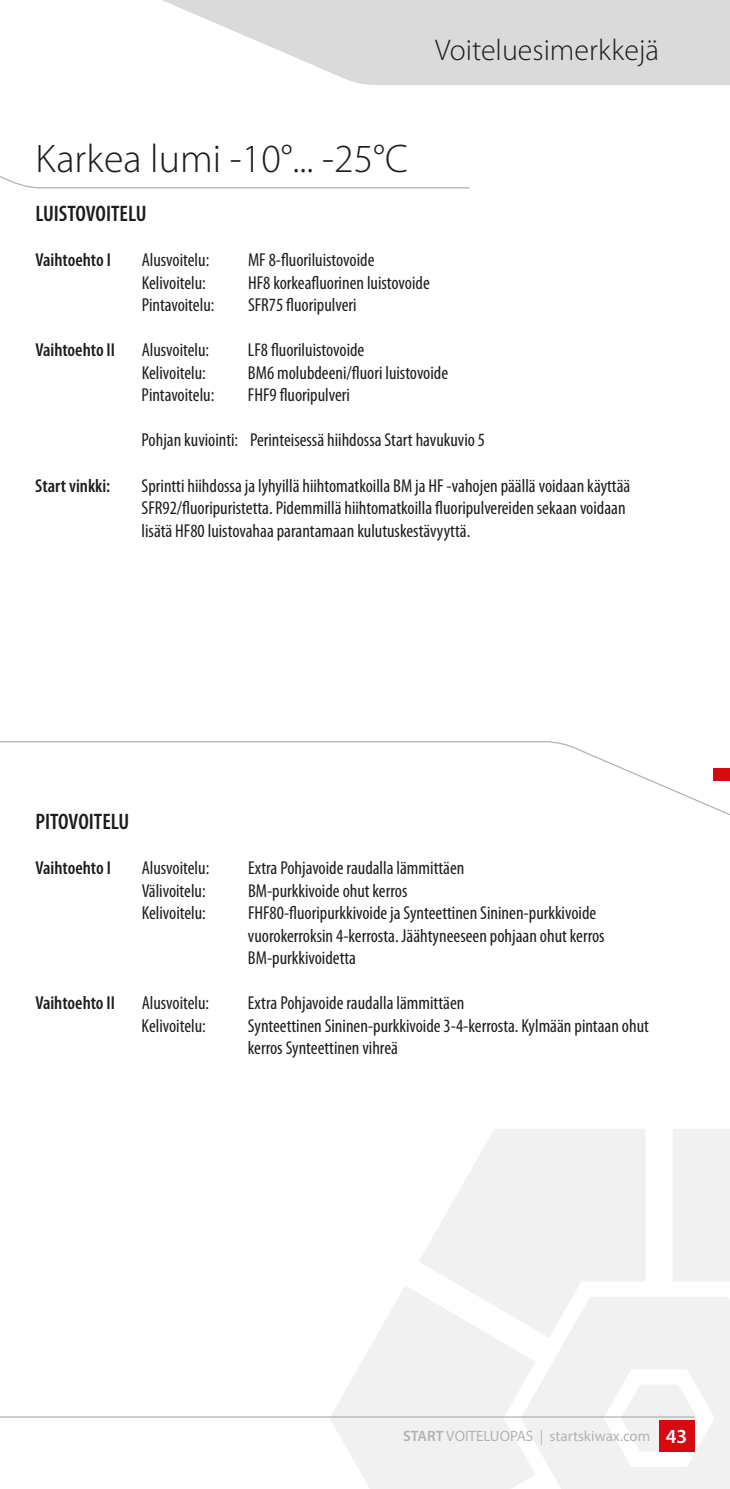
<style>
.page{position:relative;width:730px;height:1489px;background:#fff}
.page>*{position:absolute;margin:0;border:0;box-sizing:border-box;transform-origin:0 0}
.t1{font:300 40px "Myriad Pro";color:#1d1d1b}
.t2{font:300 30px "Myriad Pro";color:#1d1d1b}
.t3{font:600 condensed 22.5px "Myriad Pro";color:#1d1d1b}
.t4{font:600 20px "Myriad Pro";color:#fff}
.t5{font:condensed 18.75px/22.5px "Myriad Pro";color:#1d1d1b}
.t6{font:600 condensed 18.75px "Myriad Pro";color:#1d1d1b}
.t7{font:15px "Myriad Pro";color:#b2b2b2}
.s1{font-weight:600}
</style>
<div class="page">
<svg style="left:330px;top:1129px;width:400px;height:359px;fill:#f1f1f1"></svg>
<svg style="left:0;top:176px;width:470px;height:13px"></svg>
<svg style="left:0;top:741px;width:730px;height:75px"></svg>
<svg style="left:162px;top:0;width:568px;height:85px;fill:#dadada"></svg>
<div style="left:659px;top:1420px;width:35px;height:31px;background:#d90912"></div>
<svg style="left:0;top:1261px;width:696px;height:157px"></svg>
<h2 class="t2" style="left:435px;top:32px;width:225px">Voiteluesimerkkejä</h2>
<h1 class="t1" style="left:35px;top:134px;width:374px">Karkea lumi -10°... -25°C</h1>
<p class="t3" style="left:35px;top:200px;width:113px">LUISTOVOITELU</p>
<p class="t6" style="left:35px;top:248px;width:77px">Vaihtoehto I</p>
<p class="t5" style="left:142px;top:249px;width:69px">Alusvoitelu:</p>
<p class="t5" style="left:248px;top:249px;width:128px">MF 8-fluoriluistovoide</p>
<p class="t5" style="left:142px;top:271px;width:66px">Kelivoitelu:</p>
<p class="t5" style="left:248px;top:271px;width:183px">HF8 korkeafluorinen luistovoide</p>
<p class="t5" style="left:142px;top:294px;width:74px">Pintavoitelu:</p>
<p class="t5" style="left:248px;top:294px;width:110px">SFR75 fluoripulveri</p>
<p class="t6" style="left:35px;top:338px;width:81px">Vaihtoehto II</p>
<p class="t5" style="left:142px;top:339px;width:69px">Alusvoitelu:</p>
<p class="t5" style="left:248px;top:339px;width:118px">LF8 fluoriluistovoide</p>
<p class="t5" style="left:142px;top:361px;width:66px">Kelivoitelu:</p>
<p class="t5" style="left:248px;top:361px;width:202px">BM6 molubdeeni/fluori luistovoide</p>
<p class="t5" style="left:142px;top:384px;width:74px">Pintavoitelu:</p>
<p class="t5" style="left:248px;top:384px;width:104px">FHF9 fluoripulveri</p>
<p class="t5" style="left:142px;top:429px;width:345px">Pohjan kuviointi: Perinteisessä hiihdossa Start havukuvio 5</p>
<p class="t6" style="left:35px;top:473px;width:77px">Start vinkki:</p>
<p class="t5" style="left:142px;top:474px;width:490px">Sprintti hiihdossa ja lyhyillä hiihtomatkoilla BM ja HF -vahojen päällä voidaan käyttää<br>SFR92/fluoripuristetta. Pidemmillä hiihtomatkoilla fluoripulvereiden sekaan voidaan lisätä HF80 luistovahaa parantamaan kulutuskestävyyttä.</p>
<p class="t3" style="left:35px;top:807px;width:95px">PITOVOITELU</p>
<p class="t6" style="left:35px;top:856px;width:77px">Vaihtoehto I</p>
<p class="t5" style="left:142px;top:856px;width:69px">Alusvoitelu:</p>
<p class="t5" style="left:248px;top:856px;width:218px">Extra Pohjavoide raudalla lämmittäen</p>
<p class="t5" style="left:142px;top:878px;width:66px">Välivoitelu:</p>
<p class="t5" style="left:248px;top:878px;width:161px">BM-purkkivoide ohut kerros</p>
<p class="t5" style="left:142px;top:901px;width:66px">Kelivoitelu:</p>
<p class="t5" style="left:248px;top:901px;width:358px">FHF80-fluoripurkkivoide ja Synteettinen Sininen-purkkivoide vuorokerroksin 4-kerrosta. Jäähtyneeseen pohjaan ohut kerros<br>BM-purkkivoidetta</p>
<p class="t6" style="left:35px;top:991px;width:81px">Vaihtoehto II</p>
<p class="t5" style="left:142px;top:991px;width:69px">Alusvoitelu:</p>
<p class="t5" style="left:248px;top:991px;width:218px">Extra Pohjavoide raudalla lämmittäen</p>
<p class="t5" style="left:142px;top:1013px;width:66px">Kelivoitelu:</p>
<p class="t5" style="left:248px;top:1013px;width:402px">Synteettinen Sininen-purkkivoide 3-4-kerrosta. Kylmään pintaan ohut kerros Synteettinen vihreä</p>
<p class="t7" style="left:403px;top:1426px;width:249px"><span class="s1">START</span> VOITELUOPAS | startskiwax.com</p>
<p class="t4" style="left:666px;top:1423px;width:23px">43</p>
</div>
